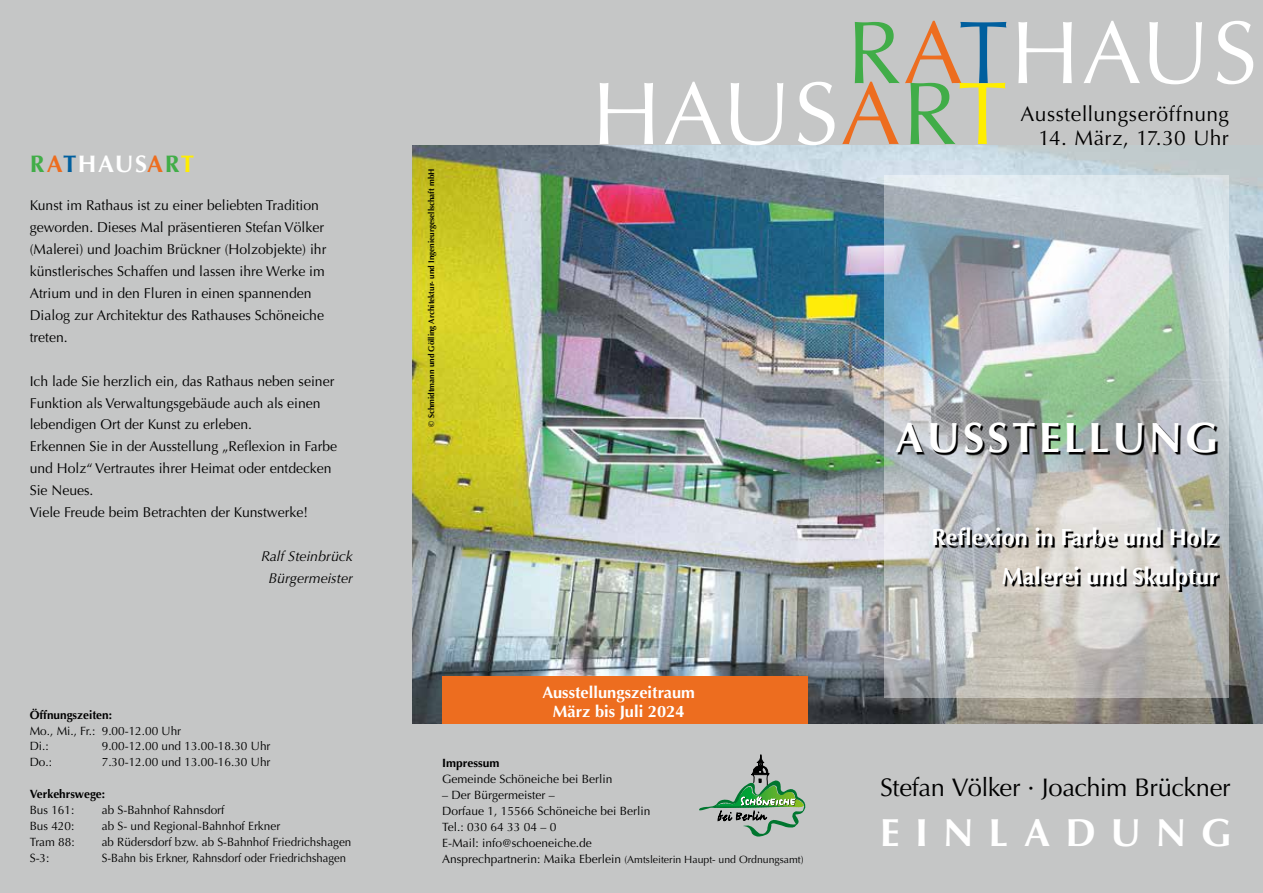
<style>
.page{position:relative;width:1263px;height:893px;background:#c5c6c6}
.page>*{position:absolute;margin:0;border:0;box-sizing:border-box;transform-origin:0 0}
.t1{font:89.25px "Optima";letter-spacing:.025em;color:#fff}
.t2{font:700 42.45px "Optima";color:#fff}
.t3{font:700 39.15px "Optima";letter-spacing:.38em;color:#fff}
.t4{font:25.5px "Optima";letter-spacing:-.02em;color:#000}
.t5{font:700 24px "Optima";letter-spacing:.065em;color:#fff}
.t6{font:700 23.4px/38.7px "Optima";color:#fff;text-align:right}
.t7{font:21px "Optima";letter-spacing:.02em;color:#000}
.t8{font:700 16.5px/19.8px "Optima";color:#fff;text-align:center}
.t9{font:14.25px/21.9px "Optima";color:#000}
.t10{font:italic 14.25px/21.9px "Optima";color:#000;text-align:center}
.t11{font:12px/15.9px "Optima";color:#000}
.t12{font:12px "Optima";color:#000;scale:.94 1}
.t13{font:700 12px "Optima";color:#000}
.t14{font:10.5px "Optima";color:#000}
.t15{font:700 8.25px "Optima";color:#000}
.s1{color:#41ad48}
.s2{color:#ed6d1f}
.s3{color:#005f9e}
.s4{color:#fe0}
.s5{font-size:12px}
</style>
<div class="page">
<img style="left:412px;top:145px;width:851px;height:579px">
<svg style="left:699px;top:754px;width:107px;height:83px"></svg>
<div style="left:442px;top:676px;width:366px;height:48px;background:#ed6d1f"></div>
<svg style="left:884px;top:175px;width:345px;height:522px;background:#b5c0be"></svg>
<svg style="left:898px;top:425px;width:322px;height:167px"></svg>
<h3 class="t5" style="left:30px;top:150px;width:166px"><span class="s1">R</span><span class="s2">A</span><span class="s3">T</span>HAUS<span class="s2">A</span><span class="s1">R</span><span class="s4">T</span></h3>
<p class="t9" style="left:30px;top:195px;width:298px">Kunst im Rathaus ist zu einer beliebten Tradition geworden. Dieses Mal präsentieren Stefan Völker (Malerei) und Joachim Brückner (Holzobjekte) ihr künstlerisches Schaffen und lassen ihre Werke im Atrium und in den Fluren in einen spannenden Dialog zur Architektur des Rathauses Schöneiche treten.</p>
<p class="t9" style="left:30px;top:370px;width:309px">Ich lade Sie herzlich ein, das Rathaus neben seiner Funktion als Verwaltungsgebäude auch als einen lebendigen Ort der Kunst zu erleben.<br>Erkennen Sie in der Ausstellung „Reflexion in Farbe und Holz“ Vertrautes ihrer Heimat oder entdecken Sie Neues.<br>Viele Freude beim Betrachten der Kunstwerke!</p>
<p class="t10" style="left:261px;top:545px;width:93px">Ralf Steinbrück<br>Bürgermeister</p>
<p class="t13" style="left:30px;top:708px;width:84px">Öffnungszeiten:</p>
<p class="t11" style="left:30px;top:723px;width:153px">Mo., Mi., Fr.: 9.00-12.00 Uhr<br>Di.:</p>
<p class="t11" style="left:102px;top:739px;width:170px">9.00-12.00 und 13.00-18.30 Uhr</p>
<p class="t11" style="left:30px;top:754px;width:24px">Do.:</p>
<p class="t11" style="left:102px;top:754px;width:170px">7.30-12.00 und 13.00-16.30 Uhr</p>
<p class="t13" style="left:30px;top:787px;width:77px">Verkehrswege:</p>
<p class="t11" style="left:30px;top:802px;width:46px">Bus 161:</p>
<p class="t11" style="left:102px;top:802px;width:124px">ab S-Bahnhof Rahnsdorf</p>
<p class="t11" style="left:30px;top:818px;width:46px">Bus 420:</p>
<p class="t11" style="left:102px;top:818px;width:180px">ab S- und Regional-Bahnhof Erkner</p>
<p class="t11" style="left:30px;top:834px;width:46px">Tram 88:</p>
<p class="t11" style="left:102px;top:834px;width:251px">ab Rüdersdorf bzw. ab S-Bahnhof Friedrichshagen</p>
<p class="t11" style="left:30px;top:850px;width:21px">S-3:</p>
<p class="t12" style="left:102px;top:851px;width:261px">S-Bahn bis Erkner, Rahnsdorf oder Friedrichshagen</p>
<p class="t15" style="left:426px;top:427px;width:260px;rotate:-90deg">© Schmidtmann und Gölling Architektur- und Ingenieurgesellschaft mbH</p>
<h1 class="t1" style="left:847px;top:1px;width:412px"><span class="s1">R</span><span class="s2">A</span><span class="s3">T</span>HAUS</h1>
<h1 class="t1" style="left:592px;top:62px;width:417px">HAUS<span class="s2">A</span><span class="s1">R</span><span class="s4">T</span></h1>
<h3 class="t7" style="left:1020px;top:101px;width:210px">Ausstellungseröffnung</h3>
<h3 class="t7" style="left:1038px;top:125px;width:192px">14. März, 17.30 Uhr</h3>
<h2 class="t2" style="left:895px;top:413px;width:325px">A U S S T E L L U N G</h2>
<p class="t8" style="left:542px;top:682px;width:154px">Ausstellungszeitraum<br>März bis Juli 2024</p>
<h3 class="t6" style="left:931px;top:518px;width:288px">Reflexion in Farbe und Holz<br>Malerei und Skulptur</h3>
<p class="t13" style="left:442px;top:756px;width:59px">Impressum</p>
<p class="t11" style="left:442px;top:771px;width:172px">Gemeinde Schöneiche bei Berlin</p>
<p class="t11" style="left:442px;top:787px;width:210px">– Der Bürgermeister –<br>Dorfaue 1, 15566 Schöneiche bei Berlin<br>Tel.: 030 64 33 04 – 0<br>E-Mail: info@schoeneiche.de</p>
<p class="t14" style="left:442px;top:853px;width:363px"><span class="s5">Ansprechpartnerin: Maika Eberlein</span> (Amtsleiterin Haupt- und Ordnungsamt)</p>
<h3 class="t4" style="left:880px;top:772px;width:352px">Stefan Völker · Joachim Brückner</h3>
<h3 class="t3" style="left:880px;top:810px;width:353px">EINLADUNG</h3>
</div>
